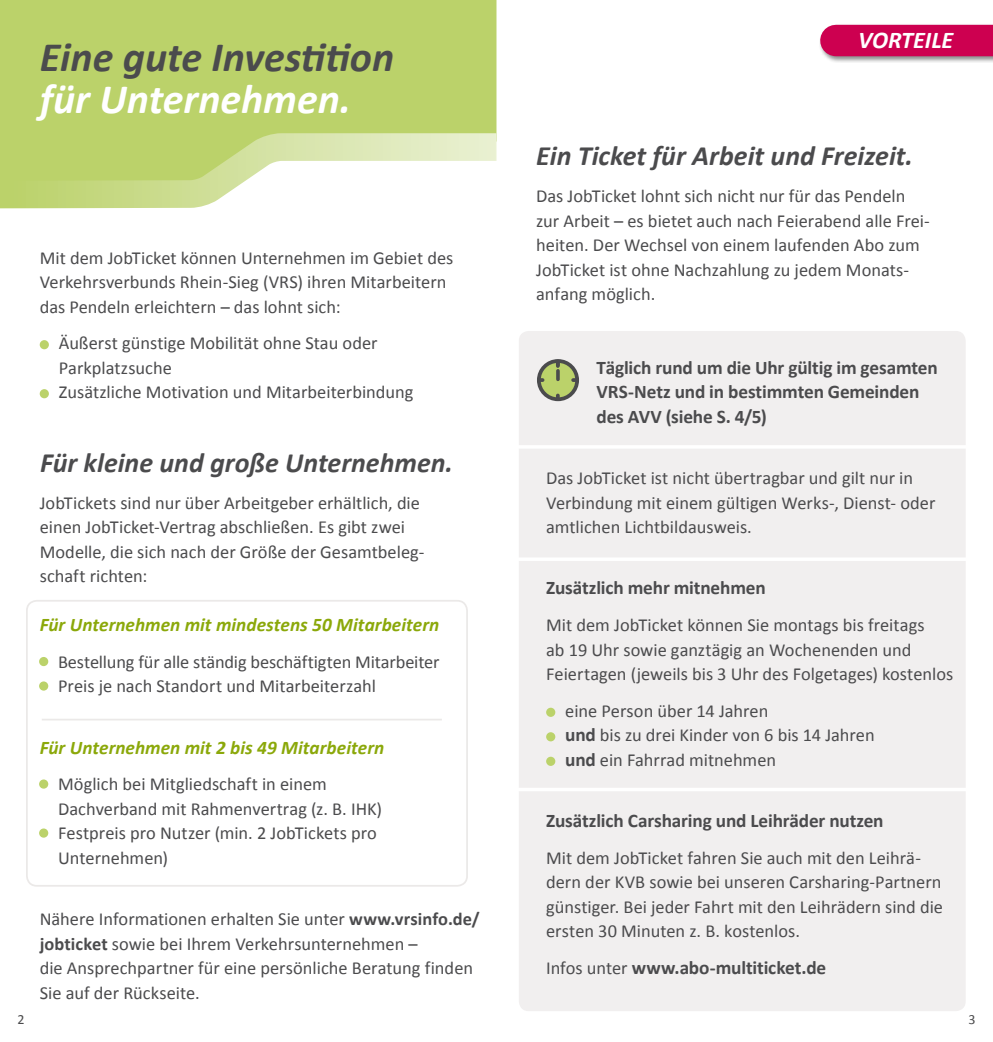
<style>
.page{position:relative;width:993px;height:1042px;background:#fff}
.page>*{position:absolute;margin:0;border:0;box-sizing:border-box;transform-origin:0 0}
.t1{font:italic 700 42px "Calibri";color:#4b4b4d}
.t2{font:italic 700 42px "Calibri";color:#fff}
.t3{font:italic 700 28px "Calibri";color:#4b4b4d}
.t4{font:italic 700 24.15px "Calibri";color:#fff}
.t5{font:700 19.25px/24.5px "Calibri";letter-spacing:-.01em;color:#4b4b4d}
.t6{font:italic 700 19.25px "Calibri";color:#8ba80a}
.t7{font:18.38px/24.5px "Calibri";color:#4b4b4d}
.t8{font:14px "Calibri";color:#4b4b4d}
.s1{font-weight:700}
.s2{font-weight:700;font-size:19.25px}
.s3{font-weight:400;font-size:18.38px}
</style>
<div class="page">
<div style="left:518px;top:331px;width:447px;height:680px;background:#f1efef;border-radius:10px"></div>
<hr style="left:513px;top:445px;width:457px;height:4px;background:#fff">
<hr style="left:513px;top:557px;width:457px;height:4px;background:#fff">
<hr style="left:513px;top:788px;width:457px;height:3px;background:#fff">
<div style="left:26px;top:600px;width:442px;height:286px;border:2px solid #ebe9e8;border-radius:10px"></div>
<div style="left:0;top:0;width:496px;height:111px;background:#bbd26a"></div>
<svg style="left:0;top:111px;width:497px;height:98px"></svg>
<div style="left:40px;top:340px;width:9px;height:9px;background:#bbd26a;border-radius:50%"></div>
<div style="left:40px;top:389px;width:9px;height:9px;background:#bbd26a;border-radius:50%"></div>
<div style="left:818px;top:24px;width:174px;height:39px;background:#000;opacity:.45"></div>
<div style="left:835px;top:25px;width:157px;height:31px;background:#cd0050"></div>
<div style="left:39px;top:657px;width:9px;height:9px;background:#bbd26a;border-radius:50%"></div>
<div style="left:39px;top:681px;width:9px;height:9px;background:#bbd26a;border-radius:50%"></div>
<div style="left:39px;top:779px;width:9px;height:9px;background:#bbd26a;border-radius:50%"></div>
<div style="left:39px;top:828px;width:9px;height:9px;background:#bbd26a;border-radius:50%"></div>
<svg style="left:538px;top:361px;width:39px;height:38px"></svg>
<div style="left:536px;top:359px;width:43px;height:42px;border:4px solid #4b4b4d;border-radius:50%"></div>
<svg style="left:555px;top:395px;width:4px;height:4px"></svg>
<svg style="left:539px;top:378px;width:3px;height:4px"></svg>
<svg style="left:573px;top:378px;width:3px;height:4px"></svg>
<svg style="left:555px;top:361px;width:4px;height:18px"></svg>
<div style="left:546px;top:708px;width:9px;height:9px;background:#bbd26a;border-radius:50%"></div>
<div style="left:546px;top:732px;width:9px;height:9px;background:#bbd26a;border-radius:50%"></div>
<div style="left:546px;top:757px;width:9px;height:9px;background:#bbd26a;border-radius:50%"></div>
<hr style="left:42px;top:719px;width:399px;height:1px;background:#ebe9e8">
<h1 class="t1" style="left:40px;top:31px;width:356px">Eine gute Investition</h1>
<h1 class="t2" style="left:40px;top:73px;width:313px">für Unternehmen.</h1>
<p class="t7" style="left:40px;top:245px;width:415px">Mit dem JobTicket können Unternehmen im Gebiet des<br>Verkehrsverbunds Rhein-Sieg (VRS) ihren Mitarbeitern das Pendeln erleichtern – das lohnt sich:</p>
<p class="t7" style="left:59px;top:331px;width:356px">Äußerst günstige Mobilität ohne Stau oder<br>Parkplatzsuche<br>Zusätzliche Motivation und Mitarbeiterbindung</p>
<h2 class="t3" style="left:40px;top:445px;width:414px">Für kleine und große Unternehmen.</h2>
<p class="t7" style="left:40px;top:490px;width:386px">JobTickets sind nur über Arbeitgeber erhältlich, die einen JobTicket-Vertrag abschließen. Es gibt zwei Modelle, die sich nach der Größe der Gesamtbeleg&shy;schaft richten:</p>
<p class="t6" style="left:40px;top:612px;width:401px">Für Unternehmen mit mindestens 50 Mitarbeitern</p>
<p class="t7" style="left:58px;top:649px;width:383px">Bestellung für alle ständig beschäftigten Mitarbeiter<br>Preis je nach Standort und Mitarbeiterzahl</p>
<p class="t6" style="left:40px;top:735px;width:346px">Für Unternehmen mit 2 bis 49 Mitarbeitern</p>
<p class="t7" style="left:58px;top:772px;width:325px">Möglich bei Mitgliedschaft in einem Dachverband mit Rahmenvertrag (z. B. IHK)<br>Festpreis pro Nutzer (min. 2 JobTickets pro Unternehmen)</p>
<p class="t7" style="left:40px;top:907px;width:441px">Nähere Informationen erhalten Sie unter <span class="s1">www.vrsinfo.de/ jobticket</span> sowie bei Ihrem Verkehrsunternehmen –<br>die Ansprechpartner für eine persönliche Beratung finden Sie auf der Rückseite.</p>
<h3 class="t4" style="left:858px;top:25px;width:96px">VORTEILE</h3>
<h2 class="t3" style="left:536px;top:138px;width:378px">Ein Ticket für Arbeit und Freizeit.</h2>
<p class="t7" style="left:536px;top:184px;width:395px">Das JobTicket lohnt sich nicht nur für das Pendeln zur Arbeit – es bietet auch nach Feierabend alle Frei&shy;heiten. Der Wechsel von einem laufenden Abo zum JobTicket ist ohne Nachzahlung zu jedem Monats&shy;anfang möglich.</p>
<p class="t5" style="left:596px;top:355px;width:342px">Täglich rund um die Uhr gültig im gesamten<br>VRS-Netz und in bestimmten Gemeinden des AVV (siehe S. 4/5)</p>
<p class="t7" style="left:546px;top:466px;width:390px">Das JobTicket ist nicht übertragbar und gilt nur in<br>Verbindung mit einem gültigen Werks-, Dienst- oder amtlichen Lichtbildausweis.</p>
<p class="t5" style="left:546px;top:576px;width:221px">Zusätzlich mehr mitnehmen</p>
<p class="t7" style="left:546px;top:613px;width:408px">Mit dem JobTicket können Sie montags bis freitags<br>ab 19 Uhr sowie ganztägig an Wochenenden und<br>Feiertagen (jeweils bis 3 Uhr des Folgetages) kostenlos</p>
<p class="t7" style="left:565px;top:698px;width:311px">eine Person über 14 Jahren<br><span class="s2">und</span> bis zu drei Kinder von 6 bis 14 Jahren <span class="s2">und</span> ein Fahrrad mitnehmen</p>
<p class="t5" style="left:546px;top:808px;width:339px">Zusätzlich Carsharing und Leihräder nutzen</p>
<p class="t7" style="left:546px;top:845px;width:398px">Mit dem JobTicket fahren Sie auch mit den Leihrä&shy;dern der KVB sowie bei unseren Carsharing-Partnern günstiger. Bei jeder Fahrt mit den Leihrädern sind die ersten 30 Minuten z. B. kostenlos.</p>
<p class="t5" style="left:546px;top:955px;width:281px"><span class="s3">Infos unter</span> www.abo-multiticket.de</p>
<p class="t8" style="left:17px;top:1010px;width:9px">2</p>
<p class="t8" style="left:968px;top:1010px;width:9px">3</p>
</div>
